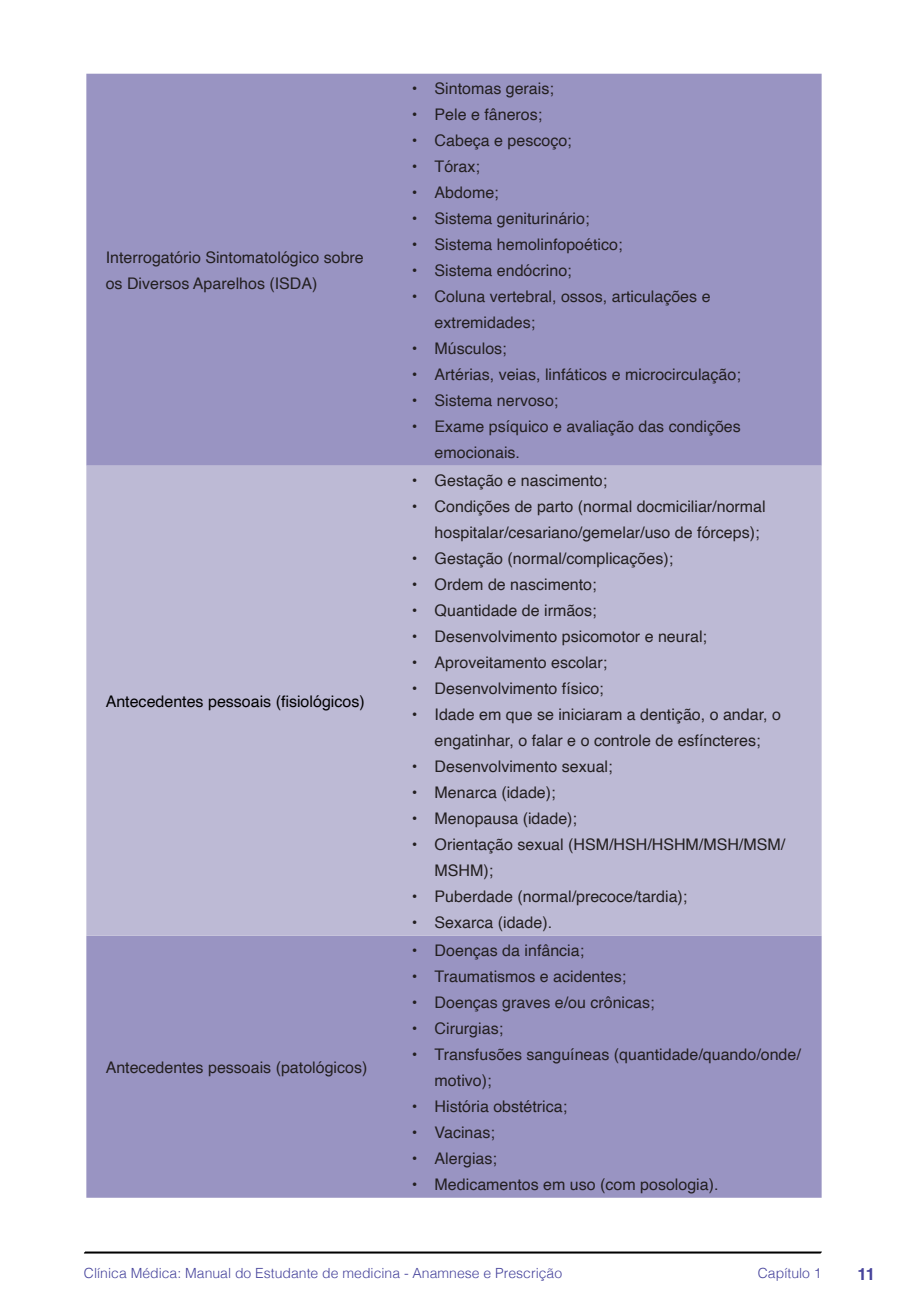
<style>
.page{position:relative;width:908px;height:1304px;background:#fff}
.page>*{position:absolute;margin:0;border:0;box-sizing:border-box;transform-origin:0 0}
.t1{font:700 16.8px "Helvetica";color:#47449c}
.t2{font:16px/26px "Helvetica";color:#231f20}
.t3{font:16px "Helvetica";color:#000001}
.t4{font:300 14px "Helvetica";color:#47449c}
</style>
<div class="page">
<svg style="left:84px;top:1251px;width:737px;height:3px;background:#515151"></svg>
<div style="left:86px;top:74px;width:735px;height:1124px;background:#9994c2"></div>
<div style="left:86px;top:466px;width:735px;height:470px;background:#bdbad5"></div>
<p class="t2" style="left:106px;top:245px;width:259px">Interrogatório Sintomatológico sobre os Diversos Aparelhos (ISDA)</p>
<p class="t3" style="left:106px;top:689px;width:260px">Antecedentes pessoais (fisiológicos)</p>
<p class="t2" style="left:106px;top:1055px;width:263px">Antecedentes pessoais (patológicos)</p>
<p class="t2" style="left:412px;top:76px;width:143px">• Sintomas gerais;</p>
<p class="t2" style="left:412px;top:102px;width:132px">• Pele e fâneros;</p>
<p class="t2" style="left:412px;top:128px;width:161px">• Cabeça e pescoço;</p>
<p class="t2" style="left:412px;top:154px;width:70px">• Tórax;</p>
<p class="t2" style="left:412px;top:180px;width:88px">• Abdome;</p>
<p class="t2" style="left:412px;top:206px;width:179px">• Sistema geniturinário;</p>
<p class="t2" style="left:412px;top:232px;width:212px">• Sistema hemolinfopoético;</p>
<p class="t2" style="left:412px;top:258px;width:161px">• Sistema endócrino;</p>
<p class="t2" style="left:434px;top:284px;width:277px;text-indent:-23px">• Coluna vertebral, ossos, articulações e extremidades;</p>
<p class="t2" style="left:412px;top:336px;width:96px">• Músculos;</p>
<p class="t2" style="left:412px;top:362px;width:330px">• Artérias, veias, linfáticos e microcirculação;</p>
<p class="t2" style="left:412px;top:388px;width:148px">• Sistema nervoso;</p>
<p class="t2" style="left:434px;top:414px;width:307px;text-indent:-23px">• Exame psíquico e avaliação das condições emocionais.</p>
<p class="t2" style="left:412px;top:468px;width:197px">• Gestação e nascimento;</p>
<p class="t2" style="left:434px;top:494px;width:332px;text-indent:-23px">• Condições de parto (normal docmiciliar/normal hospitalar/cesariano/gemelar/uso de fórceps);</p>
<p class="t2" style="left:412px;top:546px;width:262px">• Gestação (normal/complicações);</p>
<p class="t2" style="left:412px;top:572px;width:186px">• Ordem de nascimento;</p>
<p class="t2" style="left:412px;top:598px;width:186px">• Quantidade de irmãos;</p>
<p class="t2" style="left:412px;top:624px;width:296px">• Desenvolvimento psicomotor e neural;</p>
<p class="t2" style="left:412px;top:650px;width:197px">• Aproveitamento escolar;</p>
<p class="t2" style="left:412px;top:676px;width:193px">• Desenvolvimento físico;</p>
<p class="t2" style="left:412px;top:702px;width:370px;text-align:center">• Idade em que se iniciaram a dentição, o andar, o engatinhar, o falar e o controle de esfíncteres;</p>
<p class="t2" style="left:412px;top:754px;width:202px">• Desenvolvimento sexual;</p>
<p class="t2" style="left:412px;top:780px;width:145px">• Menarca (idade);</p>
<p class="t2" style="left:412px;top:806px;width:166px">• Menopausa (idade);</p>
<p class="t2" style="left:434px;top:832px;width:352px;text-indent:-23px">• Orientação sexual (HSM/HSH/HSHM/MSH/MSM/<br>MSHM);</p>
<p class="t2" style="left:412px;top:884px;width:277px">• Puberdade (normal/precoce/tardia);</p>
<p class="t2" style="left:412px;top:910px;width:142px">• Sexarca (idade).</p>
<p class="t2" style="left:412px;top:938px;width:174px">• Doenças da infância;</p>
<p class="t2" style="left:412px;top:964px;width:216px">• Traumatismos e acidentes;</p>
<p class="t2" style="left:412px;top:990px;width:244px">• Doenças graves e/ou crônicas;</p>
<p class="t2" style="left:412px;top:1016px;width:93px">• Cirurgias;</p>
<p class="t2" style="left:434px;top:1042px;width:367px;text-indent:-23px">• Transfusões sanguíneas (quantidade/quando/onde/ motivo);</p>
<p class="t2" style="left:412px;top:1094px;width:157px">• História obstétrica;</p>
<p class="t2" style="left:412px;top:1120px;width:84px">• Vacinas;</p>
<p class="t2" style="left:412px;top:1146px;width:86px">• Alergias;</p>
<p class="t2" style="left:412px;top:1172px;width:308px">• Medicamentos em uso (com posologia).</p>
<p class="t4" style="left:84px;top:1261px;width:479px">Clínica Médica: Manual do Estudante de medicina - Anamnese e Prescrição</p>
<p class="t4" style="left:757px;top:1261px;width:65px">Capítulo 1</p>
<p class="t1" style="left:857px;top:1264px;width:19px">11</p>
</div>
